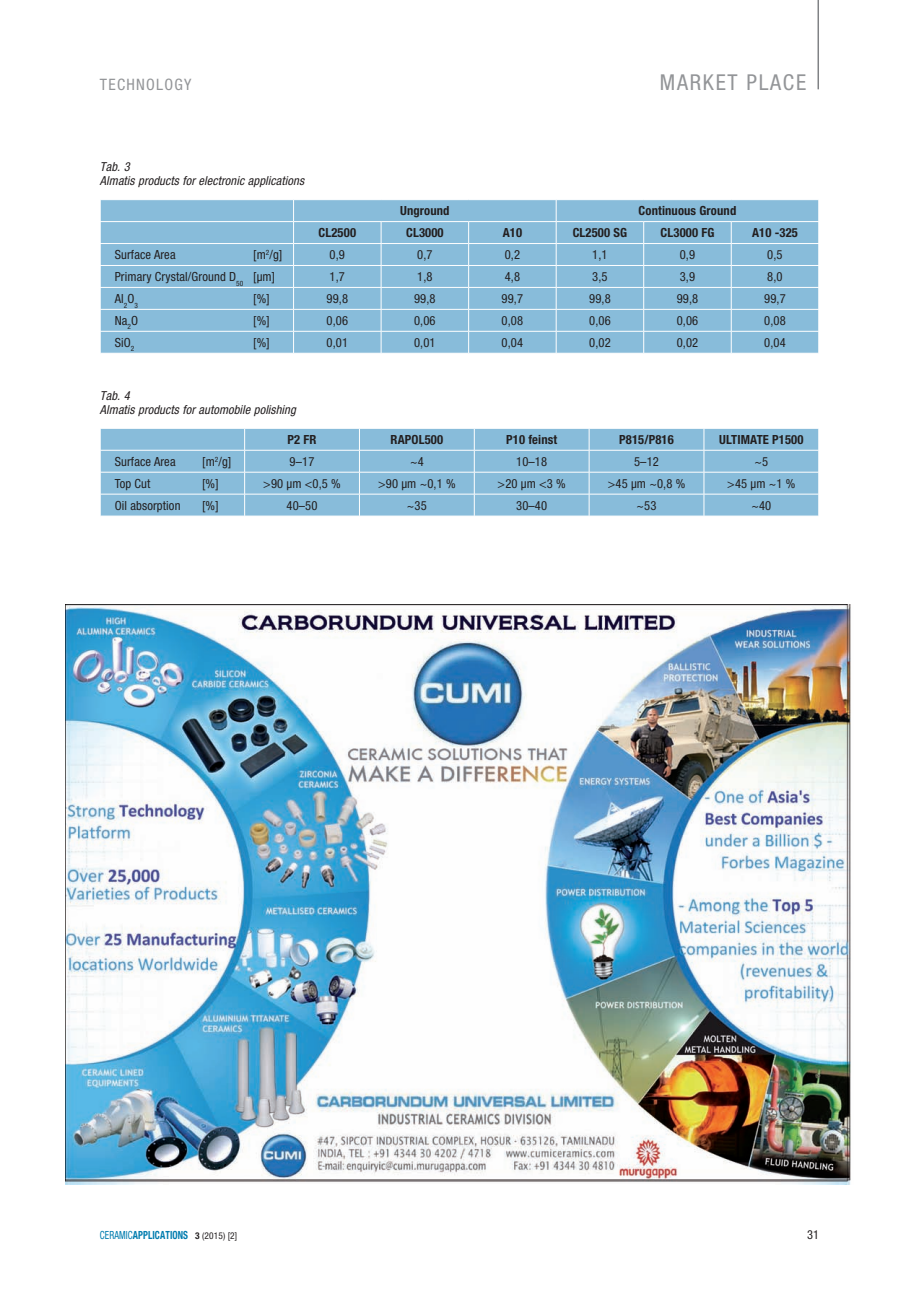
<style>
.page{position:relative;width:919px;height:1289px;background:#fff}
.page>*{position:absolute;margin:0;border:0;box-sizing:border-box;transform-origin:0 0}
.t1{font:condensed 21.9px "Helvetica Neue";color:#939598}
.t2{font:condensed 15.75px "Helvetica Neue";letter-spacing:.08em;color:#939598}
.t3{font:condensed 12.6px "Helvetica Neue";letter-spacing:.01em;color:#231f20}
.t4{font:700 condensed 12.6px "Helvetica Neue";letter-spacing:.01em;color:#231f20}
.t5{font:italic condensed 12.3px/13.5px "Helvetica Neue";letter-spacing:.01em;color:#231f20}
.t6{font:condensed 12.3px "Helvetica Neue";color:#231f20}
.t7{font:700 condensed 11.25px "Helvetica Neue";letter-spacing:.01em;color:#007caf;scale:.83 1}
.s1{font-weight:400}
.s2{font-size:9.3px;color:#231f20}
.s3{font-weight:400;font-size:9.3px;color:#231f20}
</style>
<div class="page">
<hr style="left:817px;top:0;width:2px;height:89px;background:#808285">
<div style="left:101px;top:200px;width:717px;height:153px;background:#88bcda"></div>
<hr style="left:100px;top:221px;width:193px;height:1px;background:#fff">
<hr style="left:293px;top:221px;width:88px;height:1px;background:#fff">
<hr style="left:381px;top:221px;width:87px;height:1px;background:#fff">
<hr style="left:468px;top:221px;width:88px;height:1px;background:#fff">
<hr style="left:556px;top:221px;width:87px;height:1px;background:#fff">
<hr style="left:643px;top:221px;width:88px;height:1px;background:#fff">
<hr style="left:731px;top:221px;width:88px;height:1px;background:#fff">
<hr style="left:100px;top:243px;width:193px;height:1px;background:#fff">
<hr style="left:293px;top:243px;width:88px;height:1px;background:#fff">
<hr style="left:381px;top:243px;width:87px;height:1px;background:#fff">
<hr style="left:468px;top:243px;width:88px;height:1px;background:#fff">
<hr style="left:556px;top:243px;width:87px;height:1px;background:#fff">
<hr style="left:643px;top:243px;width:88px;height:1px;background:#fff">
<hr style="left:731px;top:243px;width:88px;height:1px;background:#fff">
<hr style="left:100px;top:265px;width:193px;height:1px;background:#fff">
<hr style="left:293px;top:265px;width:88px;height:1px;background:#fff">
<hr style="left:381px;top:265px;width:87px;height:1px;background:#fff">
<hr style="left:468px;top:265px;width:88px;height:1px;background:#fff">
<hr style="left:556px;top:265px;width:87px;height:1px;background:#fff">
<hr style="left:643px;top:265px;width:88px;height:1px;background:#fff">
<hr style="left:731px;top:265px;width:88px;height:1px;background:#fff">
<hr style="left:100px;top:287px;width:193px;height:1px;background:#fff">
<hr style="left:293px;top:287px;width:88px;height:1px;background:#fff">
<hr style="left:381px;top:287px;width:87px;height:1px;background:#fff">
<hr style="left:468px;top:287px;width:88px;height:1px;background:#fff">
<hr style="left:556px;top:287px;width:87px;height:1px;background:#fff">
<hr style="left:643px;top:287px;width:88px;height:1px;background:#fff">
<hr style="left:731px;top:287px;width:88px;height:1px;background:#fff">
<hr style="left:100px;top:309px;width:193px;height:1px;background:#fff">
<hr style="left:293px;top:309px;width:88px;height:1px;background:#fff">
<hr style="left:381px;top:309px;width:87px;height:1px;background:#fff">
<hr style="left:468px;top:309px;width:88px;height:1px;background:#fff">
<hr style="left:556px;top:309px;width:87px;height:1px;background:#fff">
<hr style="left:643px;top:309px;width:88px;height:1px;background:#fff">
<hr style="left:731px;top:309px;width:88px;height:1px;background:#fff">
<hr style="left:100px;top:331px;width:193px;height:1px;background:#fff">
<svg style="left:100px;top:200px;width:1px;height:153px"></svg>
<hr style="left:293px;top:331px;width:88px;height:1px;background:#fff">
<svg style="left:293px;top:200px;width:1px;height:153px"></svg>
<hr style="left:381px;top:331px;width:87px;height:1px;background:#fff">
<svg style="left:381px;top:222px;width:1px;height:131px"></svg>
<hr style="left:468px;top:331px;width:88px;height:1px;background:#fff">
<svg style="left:468px;top:222px;width:1px;height:131px"></svg>
<hr style="left:556px;top:331px;width:87px;height:1px;background:#fff">
<svg style="left:556px;top:200px;width:1px;height:153px"></svg>
<hr style="left:643px;top:331px;width:88px;height:1px;background:#fff">
<svg style="left:643px;top:222px;width:1px;height:131px"></svg>
<hr style="left:731px;top:331px;width:88px;height:1px;background:#fff">
<svg style="left:731px;top:222px;width:1px;height:131px"></svg>
<svg style="left:818px;top:200px;width:1px;height:153px"></svg>
<div style="left:101px;top:429px;width:717px;height:87px;background:#88bcda"></div>
<hr style="left:100px;top:450px;width:144px;height:1px;background:#fff">
<hr style="left:244px;top:450px;width:115px;height:1px;background:#fff">
<hr style="left:359px;top:450px;width:115px;height:1px;background:#fff">
<hr style="left:474px;top:450px;width:115px;height:1px;background:#fff">
<hr style="left:589px;top:450px;width:115px;height:1px;background:#fff">
<hr style="left:704px;top:450px;width:115px;height:1px;background:#fff">
<hr style="left:100px;top:472px;width:144px;height:1px;background:#fff">
<hr style="left:244px;top:472px;width:115px;height:1px;background:#fff">
<hr style="left:359px;top:472px;width:115px;height:1px;background:#fff">
<hr style="left:474px;top:472px;width:115px;height:1px;background:#fff">
<hr style="left:589px;top:472px;width:115px;height:1px;background:#fff">
<hr style="left:704px;top:472px;width:115px;height:1px;background:#fff">
<hr style="left:100px;top:494px;width:144px;height:1px;background:#fff">
<svg style="left:100px;top:429px;width:1px;height:87px"></svg>
<hr style="left:244px;top:494px;width:115px;height:1px;background:#fff">
<svg style="left:244px;top:428px;width:1px;height:88px"></svg>
<hr style="left:359px;top:494px;width:115px;height:1px;background:#fff">
<svg style="left:359px;top:428px;width:1px;height:88px"></svg>
<hr style="left:474px;top:494px;width:115px;height:1px;background:#fff">
<svg style="left:474px;top:428px;width:1px;height:88px"></svg>
<hr style="left:589px;top:494px;width:115px;height:1px;background:#fff">
<svg style="left:589px;top:428px;width:1px;height:88px"></svg>
<hr style="left:704px;top:494px;width:115px;height:1px;background:#fff">
<svg style="left:703px;top:428px;width:1px;height:88px"></svg>
<svg style="left:818px;top:429px;width:1px;height:87px"></svg>
<img style="left:66px;top:605px;width:785px;height:579px">
<p class="t2" style="left:100px;top:75px;width:93px">TECHNOLOGY</p>
<h1 class="t1" style="left:660px;top:69px;width:15px">MAR</h1>
<h1 class="t1" style="left:703px;top:69px;width:81px">KET PLACE</h1>
<p class="t5" style="left:100px;top:160px;width:205px">Tab. 3<br>Almatis products for electronic applications</p>
<p class="t4" style="left:400px;top:203px;width:51px">Unground</p>
<p class="t4" style="left:638px;top:203px;width:99px">Continuous Ground</p>
<p class="t4" style="left:318px;top:225px;width:39px">CL2500</p>
<p class="t4" style="left:406px;top:225px;width:39px">CL3000</p>
<p class="t4" style="left:502px;top:225px;width:21px">A10</p>
<p class="t4" style="left:572px;top:225px;width:56px">CL2500 SG</p>
<p class="t4" style="left:660px;top:225px;width:55px">CL3000 FG</p>
<p class="t4" style="left:752px;top:225px;width:47px">A10 -325</p>
<p class="t3" style="left:115px;top:248px;width:62px">Surface Area</p>
<p class="t3" style="left:253px;top:248px;width:31px">[m<sup>2</sup>/g]</p>
<p class="t3" style="left:329px;top:248px;width:17px">0,9</p>
<p class="t3" style="left:417px;top:248px;width:17px">0,7</p>
<p class="t3" style="left:504px;top:248px;width:17px">0,2</p>
<p class="t3" style="left:592px;top:248px;width:17px">1,1</p>
<p class="t3" style="left:679px;top:248px;width:17px">0,9</p>
<p class="t3" style="left:767px;top:248px;width:17px">0,5</p>
<p class="t3" style="left:115px;top:270px;width:162px">Primary Crystal/Ground D<sub>50</sub> [μm]</p>
<p class="t3" style="left:329px;top:270px;width:17px">1,7</p>
<p class="t3" style="left:417px;top:270px;width:17px">1,8</p>
<p class="t3" style="left:504px;top:270px;width:17px">4,8</p>
<p class="t3" style="left:592px;top:270px;width:17px">3,5</p>
<p class="t3" style="left:679px;top:270px;width:17px">3,9</p>
<p class="t3" style="left:767px;top:270px;width:17px">8,0</p>
<p class="t3" style="left:115px;top:291px;width:25px">Al<sub>2</sub>O<sub>3</sub></p>
<p class="t3" style="left:253px;top:291px;width:18px">[%]</p>
<p class="t3" style="left:326px;top:291px;width:23px">99,8</p>
<p class="t3" style="left:414px;top:291px;width:23px">99,8</p>
<p class="t3" style="left:501px;top:291px;width:23px">99,7</p>
<p class="t3" style="left:589px;top:291px;width:23px">99,8</p>
<p class="t3" style="left:676px;top:291px;width:23px">99,8</p>
<p class="t3" style="left:764px;top:291px;width:23px">99,7</p>
<p class="t3" style="left:115px;top:313px;width:25px">Na<sub>2</sub>O</p>
<p class="t3" style="left:253px;top:313px;width:18px">[%]</p>
<p class="t3" style="left:326px;top:313px;width:23px">0,06</p>
<p class="t3" style="left:414px;top:313px;width:23px">0,06</p>
<p class="t3" style="left:501px;top:313px;width:23px">0,08</p>
<p class="t3" style="left:589px;top:313px;width:23px">0,06</p>
<p class="t3" style="left:676px;top:313px;width:23px">0,06</p>
<p class="t3" style="left:764px;top:313px;width:23px">0,08</p>
<p class="t3" style="left:115px;top:335px;width:21px">SiO<sub>2</sub></p>
<p class="t3" style="left:253px;top:335px;width:18px">[%]</p>
<p class="t3" style="left:326px;top:335px;width:23px">0,01</p>
<p class="t3" style="left:414px;top:335px;width:23px">0,01</p>
<p class="t3" style="left:501px;top:335px;width:23px">0,04</p>
<p class="t3" style="left:589px;top:335px;width:23px">0,02</p>
<p class="t3" style="left:676px;top:335px;width:23px">0,02</p>
<p class="t3" style="left:764px;top:335px;width:23px">0,04</p>
<p class="t5" style="left:100px;top:389px;width:197px">Tab. 4<br>Almatis products for automobile polishing</p>
<p class="t4" style="left:287px;top:432px;width:30px">P2 FR</p>
<p class="t4" style="left:390px;top:432px;width:15px">RAPOL</p>
<p class="t4" style="left:424px;top:432px;width:20px">500</p>
<p class="t4" style="left:506px;top:432px;width:53px">P10 feinst</p>
<p class="t4" style="left:619px;top:432px;width:56px">P815/P816</p>
<p class="t4" style="left:719px;top:432px;width:86px">ULTI MATE P1500</p>
<p class="t3" style="left:115px;top:454px;width:62px">Surface Area</p>
<p class="t3" style="left:202px;top:454px;width:31px">[m<sup>2</sup>/g]</p>
<p class="t3" style="left:289px;top:454px;width:26px">9–17</p>
<p class="t3" style="left:410px;top:454px;width:15px">~4</p>
<p class="t3" style="left:516px;top:454px;width:32px">10–18</p>
<p class="t3" style="left:634px;top:454px;width:26px">5–12</p>
<p class="t3" style="left:754px;top:454px;width:15px">~5</p>
<p class="t3" style="left:115px;top:476px;width:37px">Top Cut</p>
<p class="t3" style="left:202px;top:476px;width:18px">[%]</p>
<p class="t3" style="left:263px;top:476px;width:79px">&gt;90 μm &lt;0,5 %</p>
<p class="t3" style="left:378px;top:476px;width:79px">&gt;90 μm ~0,1 %</p>
<p class="t3" style="left:497px;top:476px;width:70px">&gt;20 μm &lt;3 %</p>
<p class="t3" style="left:607px;top:476px;width:79px">&gt;45 μm ~0,8 %</p>
<p class="t3" style="left:727px;top:476px;width:70px">&gt;45 μm ~1 %</p>
<p class="t3" style="left:115px;top:498px;width:67px">Oil absorption</p>
<p class="t3" style="left:202px;top:498px;width:18px">[%]</p>
<p class="t3" style="left:286px;top:498px;width:32px">40–50</p>
<p class="t3" style="left:407px;top:498px;width:21px">~35</p>
<p class="t3" style="left:516px;top:498px;width:32px">30–40</p>
<p class="t3" style="left:636px;top:498px;width:21px">~53</p>
<p class="t3" style="left:751px;top:498px;width:21px">~40</p>
<p class="t7" style="left:100px;top:1228px;width:167px"><span class="s1">ceramic</span>applications <span class="s2">3</span> <span class="s3">(2015) [2]</span></p>
<p class="t6" style="left:807px;top:1227px;width:14px">31</p>
</div>
